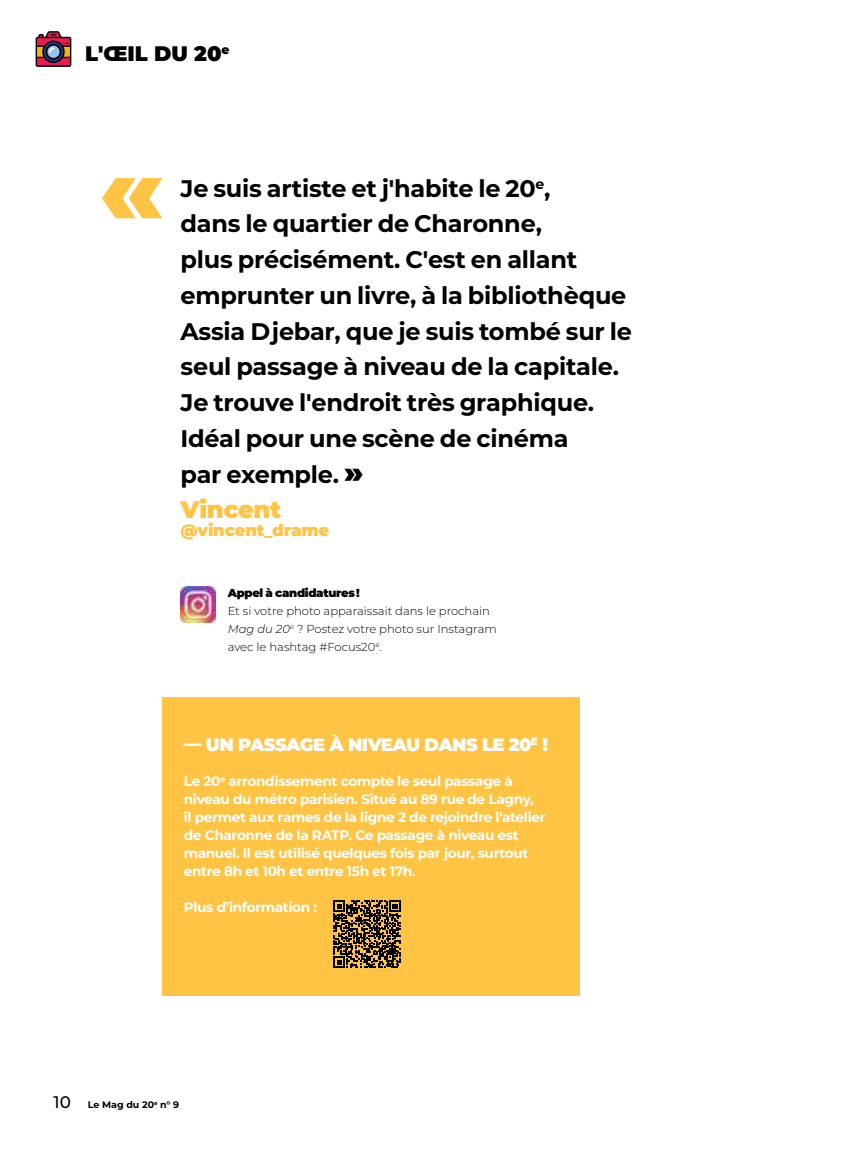
<style>
.page{position:relative;width:851px;height:1149px;background:#fff}
.page>*{position:absolute;margin:0;border:0;box-sizing:border-box;transform-origin:0 0}
.t1{font:700 24px/35.7px "Montserrat";letter-spacing:-.01em;color:#000}
.t2{font:900 21px "Montserrat";color:#000}
.t3{font:900 17.85px "Montserrat";letter-spacing:-.03em;color:#fff}
.t4{font:900 16.5px "Montserrat";letter-spacing:-.01em;color:#ffc444}
.t5{font:700 13.65px/17.9px "Montserrat";letter-spacing:-.025em;color:#fff}
.t6{font:300 11.55px/17.9px "Montserrat";color:#000}
.t7{font:900 11.55px "Montserrat";letter-spacing:-.025em;color:#000}
.t8{font:700 9.45px "Montserrat";color:#000}
.s1{font-weight:900;font-size:30px}
.s2{font-weight:900;color:#ffc444}
.s3{font-style:italic}
.s4{font-weight:500;font-size:16.8px}
</style>
<div class="page">
<svg style="left:36px;top:31px;width:35px;height:36px"></svg>
<img style="left:180px;top:586px;width:36px;height:35px">
<svg style="left:102px;top:178px;width:60px;height:40px"></svg>
<div style="left:162px;top:697px;width:418px;height:298px;background:#ffc444"></div>
<svg style="left:333px;top:900px;width:67px;height:67px"></svg>
<h2 class="t2" style="left:85px;top:38px;width:146px">L'ŒIL DU 20<sup>e</sup></h2>
<p class="t1" style="left:180px;top:169px;width:453px">Je suis artiste et j'habite le 20<sup>e</sup>,<br>dans le quartier de Charonne,<br>plus précisément. C'est en allant emprunter un livre, à la bibliothèque<br>Assia Djebar, que je suis tombé sur le seul passage à niveau de la capitale.<br>Je trouve l'endroit très graphique.<br>Idéal pour une scène de cinéma<br>par exemple. <span class="s1">»<br></span><span class="s2">Vincent</span></p>
<p class="t4" style="left:180px;top:517px;width:150px">@vincent_drame</p>
<p class="t7" style="left:228px;top:584px;width:133px">Appel à candidatures!</p>
<p class="t6" style="left:228px;top:601px;width:270px">Et si votre photo apparaissait dans le prochain<br><span class="s3">Mag du 20</span><sup>e</sup> ? Postez votre photo sur Instagram avec le hashtag #Focus20<sup>e</sup>.</p>
<h3 class="t3" style="left:184px;top:730px;width:366px">— UN PASSAGE À NIVEAU DANS LE 20<sup>E</sup> !</h3>
<p class="t5" style="left:184px;top:771px;width:363px">Le 20<sup>e</sup> arrondissement compte le seul passage à niveau du métro parisien. Situé au 89 rue de Lagny,<br>il permet aux rames de la ligne 2 de rejoindre l'atelier de Charonne de la RATP. Ce passage à niveau est manuel. Il est utilisé quelques fois par jour, surtout entre 8h et 10h et entre 15h et 17h.</p>
<p class="t5" style="left:184px;top:896px;width:135px">Plus d’information :</p>
<p class="t8" style="left:54px;top:1097px;width:127px"><span class="s4">10</span> Le Mag du 20<sup>e</sup> n° 9</p>
</div>
